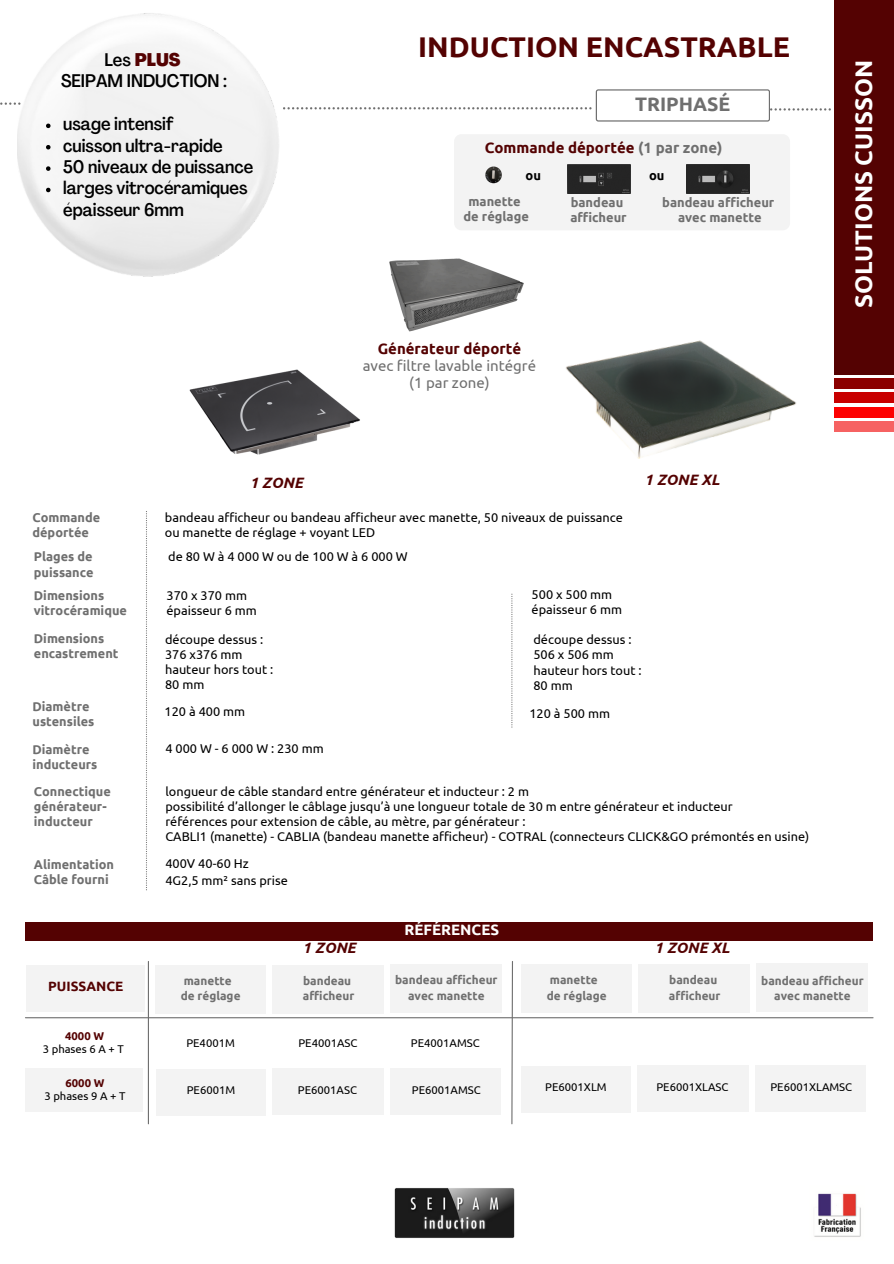
<style>
.page{position:relative;width:894px;height:1264px;background:#fff}
.page>*{position:absolute;margin:0;border:0;box-sizing:border-box;transform-origin:0 0}
.t1{font:700 28.5px "Ubuntu";color:#540202}
.t2{font:700 24px "Ubuntu";color:#fff}
.t3{font:700 19.5px "Ubuntu";color:#6f6f6f}
.t4{font:500 condensed 18px/21.3px "Agrandir";color:#000}
.t5{font:700 15px "Ubuntu";color:#540202}
.t6{font:15px "Ubuntu";color:#6f6f6f}
.t7{font:italic 700 15px "Ubuntu";color:#540202}
.t8{font:700 15px "Ubuntu";color:#fff}
.t9{font:700 13.5px "Ubuntu";color:#540202}
.t10{font:700 12.9px/15px "Ubuntu";color:#6f6f6f;text-align:center}
.t11{font:700 12.9px "Ubuntu";color:#000}
.t12{font:12.75px "Ubuntu";color:#000}
.t13{font:700 12.75px/15.1px "Ubuntu";color:#6f6f6f}
.t14{font:12.75px "Ubuntu";letter-spacing:.23em;color:#000}
.t15{font:700 11.85px/15.8px "Ubuntu";color:#6f6f6f;text-align:center}
.t16{font:11.25px "Ubuntu";color:#000}
.t17{font:700 11.25px "Ubuntu";color:#540202}
.s1{font-weight:800;color:#540202}
.s2{color:#6f6f6f}
</style>
<div class="page">
<hr style="left:148px;top:961px;width:1px;height:162px;background:#6f6f6f">
<svg style="left:283px;top:89px;width:547px;height:33px"></svg>
<div style="left:454px;top:134px;width:335px;height:96px;background:#f3f3f3;border-radius:7px"></div>
<svg style="left:146px;top:511px;width:1px;height:379px"></svg>
<div style="left:272px;top:964px;width:112px;height:49px;background:#f3f3f3"></div>
<div style="left:26px;top:965px;width:118px;height:46px;background:#f3f3f3"></div>
<div style="left:25px;top:1068px;width:117px;height:44px;background:#f3f3f3"></div>
<div style="left:390px;top:964px;width:112px;height:48px;background:#f3f3f3"></div>
<div style="left:272px;top:1068px;width:112px;height:46px;background:#f3f3f3"></div>
<div style="left:390px;top:1068px;width:111px;height:46px;background:#f3f3f3"></div>
<img style="left:189px;top:369px;width:171px;height:86px">
<svg style="left:0;top:102px;width:20px;height:3px"></svg>
<div style="left:833px;top:0;width:60px;height:375px;background:#540202"></div>
<div style="left:833px;top:378px;width:60px;height:10px;background:#8b0000"></div>
<div style="left:833px;top:392px;width:60px;height:10px;background:#c80000"></div>
<div style="left:833px;top:407px;width:60px;height:10px;background:#fd0101"></div>
<div style="left:833px;top:421px;width:60px;height:10px;background:#f66262"></div>
<div style="left:25px;top:922px;width:848px;height:18px;background:#540202"></div>
<img style="left:566px;top:340px;width:230px;height:119px">
<svg style="left:511px;top:593px;width:1px;height:134px"></svg>
<svg style="left:510px;top:961px;width:3px;height:163px"></svg>
<img style="left:485px;top:166px;width:17px;height:18px">
<div style="left:155px;top:965px;width:111px;height:48px;background:#f3f3f3"></div>
<hr style="left:25px;top:1017px;width:847px;height:1px;background:#6f6f6f">
<div style="left:156px;top:1068px;width:109px;height:47px;background:#f3f3f3"></div>
<div style="left:638px;top:964px;width:111px;height:48px;background:#f3f3f3"></div>
<div style="left:756px;top:963px;width:111px;height:49px;background:#f3f3f3"></div>
<div style="left:521px;top:964px;width:110px;height:48px;background:#f3f3f3"></div>
<div style="left:637px;top:1065px;width:111px;height:46px;background:#f3f3f3"></div>
<div style="left:755px;top:1065px;width:110px;height:46px;background:#f3f3f3"></div>
<div style="left:521px;top:1066px;width:109px;height:46px;background:#f3f3f3"></div>
<img style="left:389px;top:258px;width:135px;height:74px">
<img style="left:814px;top:1193px;width:47px;height:44px">
<img style="left:394px;top:1188px;width:121px;height:50px">
<img style="left:686px;top:164px;width:63px;height:30px">
<img style="left:567px;top:165px;width:63px;height:29px">
<svg style="left:46px;top:124px;width:4px;height:4px"></svg>
<svg style="left:46px;top:145px;width:4px;height:4px"></svg>
<svg style="left:46px;top:166px;width:4px;height:5px"></svg>
<svg style="left:46px;top:188px;width:4px;height:4px"></svg>
<p class="t4" style="left:61px;top:51px;width:167px;text-align:center">Les <span class="s1">PLUS<br></span>SEIPAM INDUCTION :</p>
<p class="t4" style="left:63px;top:115px;width:112px">usage intensif</p>
<h1 class="t4" style="left:63px;top:137px;width:161px">cuisson ultra-rapide</h1>
<h4 class="t4" style="left:63px;top:158px;width:192px">50 niveaux de puissance</h4>
<h3 class="t4" style="left:63px;top:179px;width:186px">larges vitrocéramiques épaisseur 6mm</h3>
<p class="t7" style="left:250px;top:474px;width:55px">1 ZONE</p>
<p class="t1" style="left:418px;top:31px;width:373px">INDUCTION ENCASTRABLE</p>
<p class="t3" style="left:635px;top:93px;width:97px">TRIPHASÉ</p>
<p class="t5" style="left:484px;top:139px;width:239px">Commande déportée <span class="s2">(1 par zone)</span></p>
<p class="t11" style="left:649px;top:168px;width:17px">ou</p>
<p class="t10" style="left:662px;top:194px;width:114px">bandeau afficheur avec manette</p>
<p class="t11" style="left:525px;top:168px;width:17px">ou</p>
<p class="t10" style="left:570px;top:194px;width:54px">bandeau</p>
<p class="t10" style="left:570px;top:209px;width:58px">afficheur</p>
<p class="t10" style="left:468px;top:193px;width:54px">manette</p>
<p class="t10" style="left:463px;top:208px;width:67px">de réglage</p>
<p class="t5" style="left:377px;top:340px;width:145px">Générateur déporté</p>
<p class="t6" style="left:362px;top:357px;width:175px">avec filtre lavable intégré</p>
<p class="t6" style="left:409px;top:374px;width:82px">(1 par zone)</p>
<p class="t7" style="left:644px;top:471px;width:77px">1 ZONE XL</p>
<p class="t13" style="left:32px;top:510px;width:69px">Commande</p>
<p class="t13" style="left:32px;top:525px;width:58px">déportée</p>
<p class="t12" style="left:165px;top:510px;width:459px">bandeau afficheur ou bandeau afficheur avec manette, 50 niveaux de puissance</p>
<p class="t12" style="left:165px;top:525px;width:212px">ou manette de réglage + voyant LED</p>
<p class="t13" style="left:34px;top:549px;width:61px">Plages de puissance</p>
<p class="t14" style="left:168px;top:549px;width:241px">de80Wà4000Woude100Wà6000W</p>
<p class="t13" style="left:34px;top:587px;width:95px">Dimensions vitrocéramique</p>
<h6 class="t13" style="left:34px;top:630px;width:86px">Dimensions encastrement</h6>
<p class="t12" style="left:166px;top:588px;width:82px">370 x 370 mm</p>
<p class="t12" style="left:166px;top:603px;width:92px">épaisseur 6 mm</p>
<p class="t12" style="left:165px;top:632px;width:100px">découpe dessus :</p>
<p class="t12" style="left:165px;top:647px;width:79px">376 x376 mm</p>
<p class="t12" style="left:165px;top:662px;width:110px">hauteur hors tout :</p>
<p class="t12" style="left:165px;top:677px;width:41px">80 mm</p>
<p class="t13" style="left:32px;top:698px;width:63px">Diamètre ustensiles</p>
<p class="t13" style="left:32px;top:741px;width:66px">Diamètre inducteurs</p>
<p class="t12" style="left:165px;top:741px;width:160px">4000W-6000W:230mm</p>
<p class="t12" style="left:164px;top:703px;width:82px">120 à 400 mm</p>
<p class="t12" style="left:531px;top:586px;width:82px">500 x 500 mm</p>
<p class="t12" style="left:531px;top:601px;width:92px">épaisseur 6 mm</p>
<p class="t12" style="left:533px;top:632px;width:100px">découpe dessus :</p>
<p class="t12" style="left:533px;top:647px;width:82px">506 x 506 mm</p>
<p class="t12" style="left:533px;top:662px;width:110px">hauteur hors tout :</p>
<p class="t12" style="left:533px;top:678px;width:41px">80 mm</p>
<p class="t12" style="left:529px;top:706px;width:82px">120 à 500 mm</p>
<p class="t13" style="left:34px;top:783px;width:78px">Connectique générateur&shy;inducteur</p>
<p class="t13" style="left:34px;top:856px;width:82px">Alimentation</p>
<p class="t13" style="left:34px;top:871px;width:76px">Câble fourni</p>
<p class="t12" style="left:165px;top:784px;width:365px">longueur de câble standard entre générateur et inducteur : 2 m</p>
<p class="t12" style="left:165px;top:799px;width:568px">possibilité d’allonger le câblage jusqu’à une longueur totale de 30 m entre générateur et inducteur</p>
<p class="t12" style="left:165px;top:814px;width:361px">références pour extension de câble, au mètre, par générateur :</p>
<p class="t12" style="left:165px;top:829px;width:645px">CABLI1 (manette) - CABLIA (bandeau manette afficheur) - COTRAL (connecteurs CLICK&amp;GO prémontés en usine)</p>
<p class="t12" style="left:165px;top:855px;width:85px">400V 40-60 Hz</p>
<p class="t12" style="left:165px;top:872px;width:124px">4G2,5 mm² sans prise</p>
<p class="t7" style="left:302px;top:939px;width:55px">1 ZONE</p>
<p class="t8" style="left:404px;top:921px;width:96px">RÉFÉRENCES</p>
<p class="t7" style="left:654px;top:939px;width:77px">1 ZONE XL</p>
<p class="t2" style="left:849px;top:308px;width:249px;rotate:-90deg">SOLUTIONS CUISSON</p>
<p class="t9" style="left:48px;top:978px;width:77px">PUISSANCE</p>
<h6 class="t17" style="left:65px;top:1029px;width:40px">4000 W</h6>
<p class="t16" style="left:43px;top:1042px;width:83px">3 phases 6 A + T</p>
<h2 class="t17" style="left:65px;top:1076px;width:40px">6000 W</h2>
<p class="t16" style="left:44px;top:1089px;width:83px">3 phases 9 A + T</p>
<p class="t15" style="left:184px;top:972px;width:49px">manette</p>
<p class="t15" style="left:181px;top:988px;width:61px">de réglage</p>
<p class="t16" style="left:186px;top:1036px;width:50px">PE4001M</p>
<p class="t16" style="left:187px;top:1083px;width:50px">PE6001M</p>
<p class="t15" style="left:395px;top:971px;width:104px">bandeau afficheur avec manette</p>
<p class="t15" style="left:761px;top:972px;width:104px">bandeau afficheur</p>
<h6 class="t15" style="left:669px;top:971px;width:50px">bandeau</h6>
<h6 class="t15" style="left:668px;top:987px;width:53px">afficheur</h6>
<p class="t15" style="left:303px;top:972px;width:50px">bandeau</p>
<p class="t15" style="left:303px;top:988px;width:53px">afficheur</p>
<p class="t16" style="left:298px;top:1036px;width:61px">PE4001ASC</p>
<p class="t16" style="left:411px;top:1036px;width:70px">PE4001AMSC</p>
<p class="t15" style="left:550px;top:971px;width:49px">manette</p>
<h6 class="t15" style="left:546px;top:987px;width:61px">de réglage</h6>
<p class="t15" style="left:774px;top:988px;width:78px">avec manette</p>
<p class="t16" style="left:298px;top:1083px;width:61px">PE6001ASC</p>
<p class="t16" style="left:412px;top:1083px;width:70px">PE6001AMSC</p>
<p class="t16" style="left:545px;top:1080px;width:63px">PE6001XLM</p>
<p class="t16" style="left:656px;top:1080px;width:74px">PE6001XLASC</p>
<p class="t16" style="left:770px;top:1080px;width:83px">PE6001XLAMSC</p>
</div>
